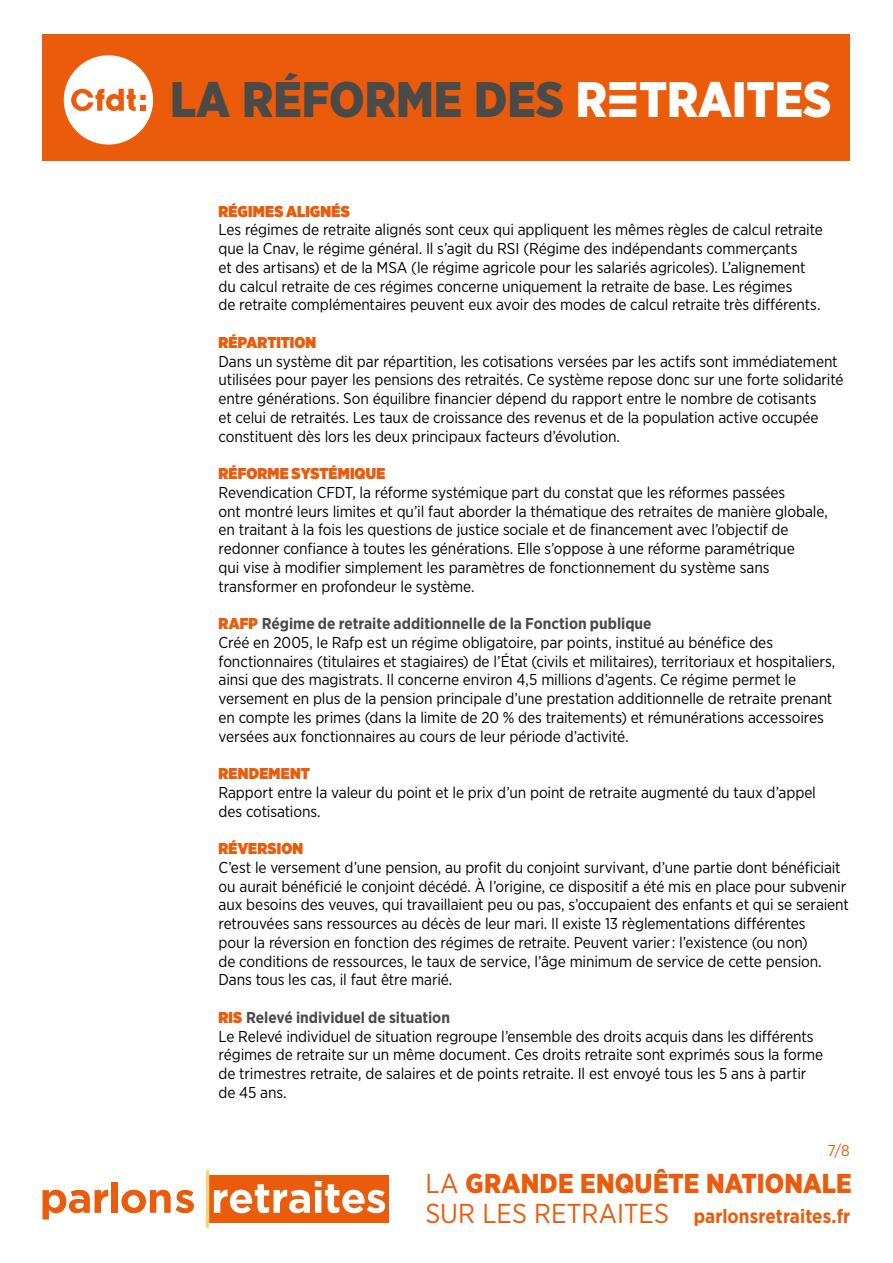
<style>
.page{position:relative;width:893px;height:1263px;background:#fff}
.page>*{position:absolute;margin:0;border:0;box-sizing:border-box;transform-origin:0 0}
.t1{font:900 49.8px "Gotham Narrow";color:#4a4a49}
.t2{font:900 27.3px "Gotham Narrow";letter-spacing:.005em;color:#ea5b0b}
.t3{font:700 19.5px "Gotham Narrow";color:#ea5b0b}
.t4{font:15.75px/18.8px "Gotham Narrow";letter-spacing:-.01em;color:#000}
.t5{font:900 15.75px "Gotham Narrow";letter-spacing:.005em;color:#ea5b0b}
.t6{font:15.75px "Gotham Narrow";color:#ea5b0b}
.s1{color:#fff}
.s2{font-family:"CFDT";font-stretch:condensed;color:#fff}
.s3{font-weight:900;color:#ea5b0b}
.s4{font-weight:700;color:#4a4a49}
.s5{font-weight:400}
.s6{font-weight:400;font-size:27.3px}
</style>
<div class="page">
<div style="left:43px;top:34px;width:807px;height:127px;background:#ea5b0b"></div>
<div style="left:64px;top:55px;width:89px;height:90px;background:#fff;border-radius:50%"></div>
<svg style="left:71px;top:89px;width:75px;height:22px"></svg>
<div style="left:209px;top:1175px;width:180px;height:47px;background:#ea5b0b"></div>
<svg style="left:43px;top:1189px;width:65px;height:30px"></svg>
<div style="left:112px;top:1182px;width:6px;height:31px;background:#ea5b0b"></div>
<svg style="left:121px;top:1190px;width:73px;height:23px"></svg>
<svg style="left:214px;top:1181px;width:171px;height:32px"></svg>
<hr style="left:206px;top:1171px;width:3px;height:55px;background:#fed07a">
<h1 class="t1" style="left:170px;top:66px;width:663px">LA RÉFORME DES <span class="s1">R</span><span class="s2">E</span><span class="s1">TRAITES</span></h1>
<p class="t5" style="left:219px;top:200px;width:133px">RÉGIMES ALIGNÉS</p>
<p class="t4" style="left:219px;top:220px;width:606px">Les régimes de retraite alignés sont ceux qui appliquent les mêmes règles de calcul retraite que la Cnav, le régime général. Il s’agit du RSI (Régime des indépendants commerçants<br>et des artisans) et de la MSA (le régime agricole pour les salariés agricoles). L’alignement du calcul retraite de ces régimes concerne uniquement la retraite de base. Les régimes<br>de retraite complémentaires peuvent eux avoir des modes de calcul retraite très différents.</p>
<p class="t5" style="left:219px;top:332px;width:99px">RÉPARTITION</p>
<p class="t4" style="left:219px;top:351px;width:626px">Dans un système dit par répartition, les cotisations versées par les actifs sont immédiatement utilisées pour payer les pensions des retraités. Ce système repose donc sur une forte solidarité entre générations. Son équilibre financier dépend du rapport entre le nombre de cotisants<br>et celui de retraités. Les taux de croissance des revenus et de la population active occupée constituent dès lors les deux principaux facteurs d’évolution.</p>
<p class="t5" style="left:219px;top:463px;width:168px">RÉFORME SYSTÉMIQUE</p>
<p class="t4" style="left:219px;top:483px;width:611px">Revendication CFDT, la réforme systémique part du constat que les réformes passées<br>ont montré leurs limites et qu’il faut aborder la thématique des retraites de manière globale, en traitant à la fois les questions de justice sociale et de financement avec l’objectif de redonner confiance à toutes les générations. Elle s’oppose à une réforme paramétrique<br>qui vise à modifier simplement les paramètres de fonctionnement du système sans transformer en profondeur le système.</p>
<p class="t4" style="left:219px;top:614px;width:618px"><span class="s3">RAFP</span> <span class="s4">Régime de retraite additionnelle de la Fonction publique<br></span>Créé en 2005, le Rafp est un régime obligatoire, par points, institué au bénéfice des fonctionnaires (titulaires et stagiaires) de l’État (civils et militaires), territoriaux et hospitaliers, ainsi que des magistrats. Il concerne environ 4,5 millions d’agents. Ce régime permet le versement en plus de la pension principale d’une prestation additionnelle de retraite prenant en compte les primes (dans la limite de 20 % des traitements) et rémunérations accessoires versées aux fonctionnaires au cours de leur période d’activité.</p>
<p class="t5" style="left:219px;top:763px;width:93px">RENDEMENT</p>
<p class="t4" style="left:219px;top:783px;width:599px">Rapport entre la valeur du point et le prix d’un point de retraite augmenté du taux d’appel des cotisations.</p>
<p class="t5" style="left:219px;top:838px;width:86px">RÉVERSION</p>
<p class="t4" style="left:219px;top:858px;width:632px">C’est le versement d’une pension, au profit du conjoint survivant, d’une partie dont bénéficiait ou aurait bénéficié le conjoint décédé. À l’origine, ce dispositif a été mis en place pour subvenir aux besoins des veuves, qui travaillaient peu ou pas, s’occupaient des enfants et qui se seraient retrouvées sans ressources au décès de leur mari. Il existe 13 règlementations différentes<br>pour la réversion en fonction des régimes de retraite. Peuvent varier : l’existence (ou non)<br>de conditions de ressources, le taux de service, l’âge minimum de service de cette pension.<br>Dans tous les cas, il faut être marié.</p>
<p class="t4" style="left:219px;top:1007px;width:606px"><span class="s3">RIS</span> <span class="s4">Relevé individuel de situation<br></span>Le Relevé individuel de situation regroupe l’ensemble des droits acquis dans les différents régimes de retraite sur un même document. Ces droits retraite sont exprimés sous la forme de trimestres retraite, de salaires et de points retraite. Il est envoyé tous les 5 ans à partir de 45 ans.</p>
<p class="t6" style="left:828px;top:1140px;width:23px">7/8</p>
<h2 class="t2" style="left:425px;top:1165px;width:428px"><span class="s5">LA</span> GRANDE ENQUÊTE NATIONALE</h2>
<p class="t3" style="left:425px;top:1203px;width:427px"><span class="s6">SUR LES RETRAITES</span> parlonsretraites.fr</p>
</div>
